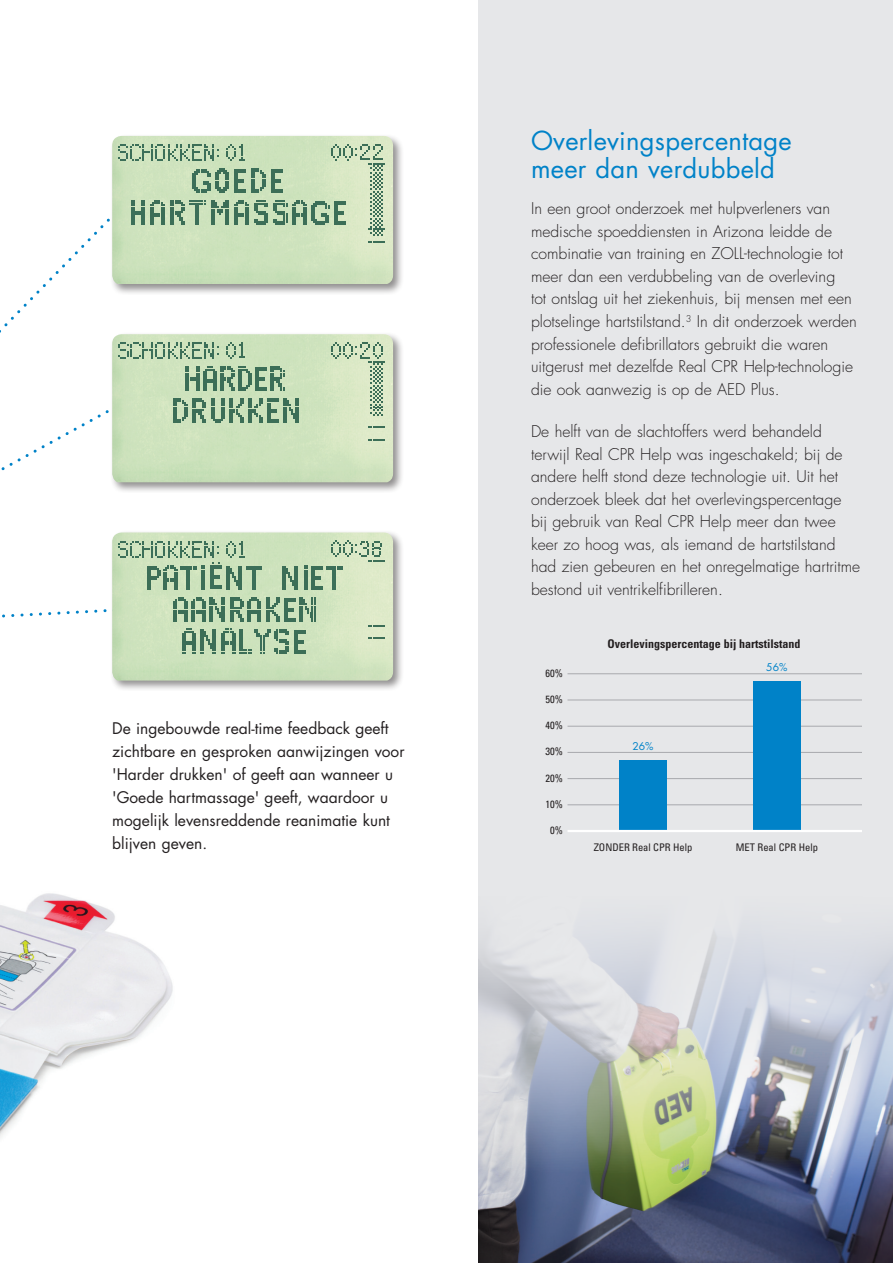
<style>
.page{position:relative;width:893px;height:1263px;background:#fff}
.page>*{position:absolute;margin:0;border:0;box-sizing:border-box;transform-origin:0 0}
.t1{font:25.5px/28.5px "Futura Std";letter-spacing:.01em;color:#0082c8}
.Body{font:300 15.75px/22.5px "Futura Std";color:#231f20}
.t2{font:15.6px/23px "Futura Std";color:#231f20}
.t3{font:700 condensed 12px "Univers LT Std";color:#231f20}
.t4{font:condensed 10.5px "Univers LT Std";color:#231f20}
.t5{font:10.5px "Futura Std";color:#0082c8}
</style>
<div class="page">
<img style="left:0;top:893px;width:173px;height:245px">
<div style="left:479px;top:0;width:414px;height:1263px;background:#e6e7e9"></div>
<img style="left:479px;top:932px;width:414px;height:331px">
<hr style="left:567px;top:804px;width:295px;height:1px;background:#a8a9ad">
<hr style="left:567px;top:752px;width:295px;height:1px;background:#a8a9ad">
<hr style="left:567px;top:700px;width:295px;height:1px;background:#a8a9ad">
<hr style="left:567px;top:778px;width:295px;height:1px;background:#a8a9ad">
<hr style="left:567px;top:726px;width:295px;height:1px;background:#a8a9ad">
<hr style="left:567px;top:673px;width:295px;height:1px;background:#a8a9ad">
<div style="left:753px;top:681px;width:47px;height:150px;background:#0082c8"></div>
<div style="left:619px;top:760px;width:47px;height:71px;background:#0082c8"></div>
<hr style="left:567px;top:830px;width:295px;height:2px;background:#fff">
<div style="left:110px;top:530px;width:295px;height:162px;background:#231f20;opacity:.5"></div>
<img style="left:112px;top:532px;width:281px;height:149px">
<div style="left:110px;top:332px;width:295px;height:162px;background:#231f20;opacity:.5"></div>
<img style="left:112px;top:334px;width:281px;height:148px">
<svg style="left:1px;top:342px;width:384px;height:312px"></svg>
<div style="left:110px;top:134px;width:295px;height:162px;background:#231f20;opacity:.5"></div>
<img style="left:112px;top:136px;width:281px;height:148px">
<svg style="left:118px;top:144px;width:267px;height:98px;background:#b5ceac"></svg>
<p class="t2" style="left:112px;top:717px;width:294px">De ingebouwde real-time feedback geeft zichtbare en gesproken aanwijzingen voor 'Harder drukken' of geeft aan wanneer u 'Goede hartmassage' geeft, waardoor u mogelijk levensreddende reanimatie kunt blijven geven.</p>
<h1 class="t1" style="left:531px;top:127px;width:262px">Overlevingspercentage meer dan verdubbeld</h1>
<p class="Body" style="left:531px;top:198px;width:327px">In een groot onderzoek met hulpverleners van medische spoeddiensten in Arizona leidde de combinatie van training en ZOLL-technologie tot meer dan een verdubbeling van de overleving<br>tot ontslag uit het ziekenhuis, bij mensen met een plotselinge hartstilstand.<sup>3</sup> In dit onderzoek werden professionele defibrillators gebruikt die waren uitgerust met dezelfde Real CPR Help-technologie die ook aanwezig is op de AED Plus.</p>
<p class="Body" style="left:531px;top:421px;width:331px">De helft van de slachtoffers werd behandeld terwijl Real CPR Help was ingeschakeld; bij de andere helft stond deze technologie uit. Uit het onderzoek bleek dat het overlevingspercentage bij gebruik van Real CPR Help meer dan twee keer zo hoog was, als iemand de hartstilstand had zien gebeuren en het onregelmatige hartritme bestond uit ventrikelfibrilleren.</p>
<p class="t4" style="left:545px;top:666px;width:19px">60%</p>
<p class="t4" style="left:545px;top:692px;width:19px">50%</p>
<p class="t4" style="left:545px;top:719px;width:19px">40%</p>
<p class="t4" style="left:545px;top:745px;width:19px">30%</p>
<p class="t4" style="left:545px;top:771px;width:19px">20%</p>
<p class="t4" style="left:545px;top:797px;width:19px">10%</p>
<p class="t4" style="left:550px;top:824px;width:14px">0%</p>
<p class="t3" style="left:607px;top:637px;width:195px">Overlevingspercentage bij hartstilstand</p>
<p class="t5" style="left:632px;top:739px;width:23px">26%</p>
<p class="t4" style="left:594px;top:841px;width:100px">ZONDER Real CPR Help</p>
<p class="t5" style="left:766px;top:661px;width:23px">56%</p>
<p class="t4" style="left:736px;top:841px;width:84px">MET Real CPR Help</p>
</div>
